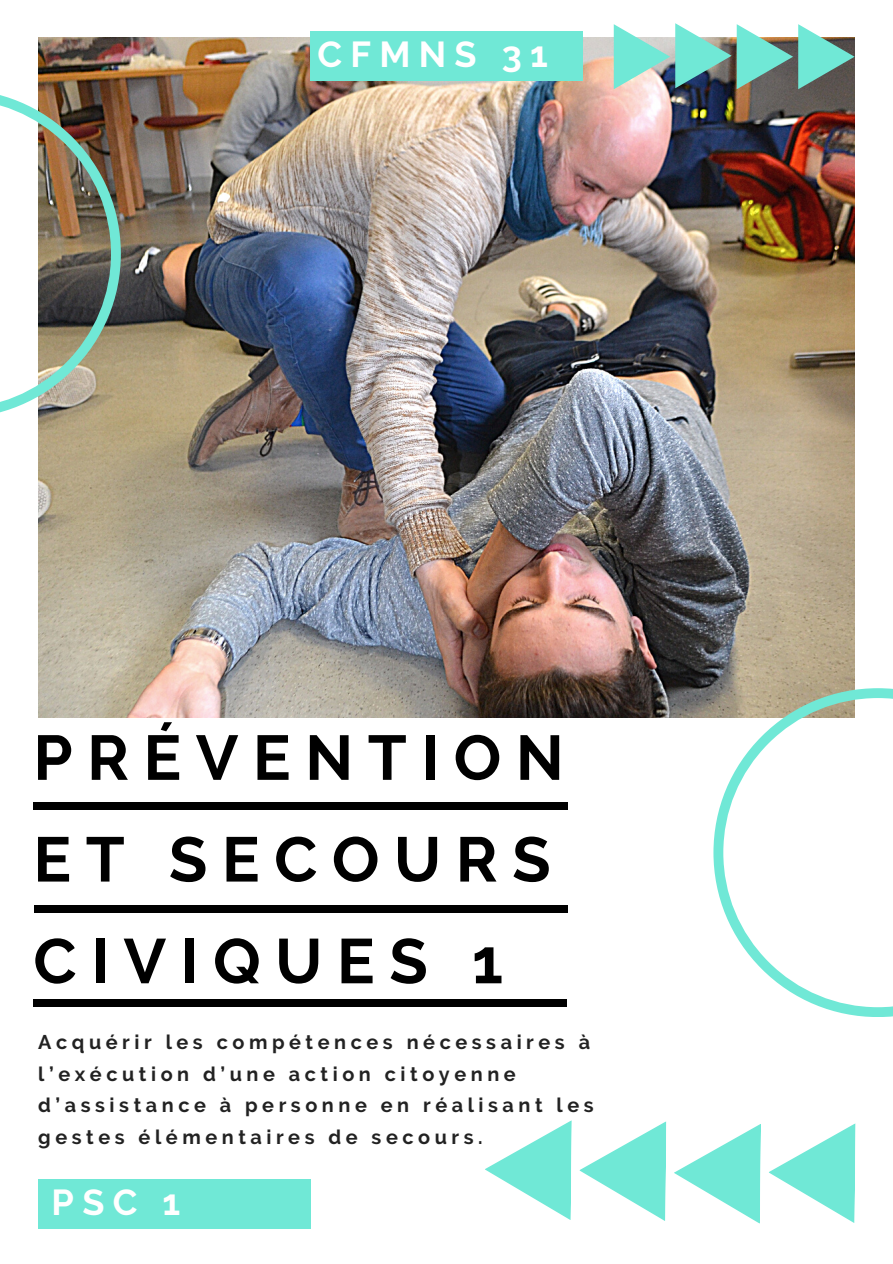
<style>
.page{position:relative;width:893px;height:1264px;background:#fff}
.page>*{position:absolute;margin:0;border:0;box-sizing:border-box;transform-origin:0 0}
.t1{font:700 63px/101.7px "Raleway";letter-spacing:.23em;color:#000}
.t2{font:700 36px "Raleway";letter-spacing:.23em;color:#fff}
.t3{font:700 19.8px/31.5px "Raleway";letter-spacing:.23em;color:#222}
</style>
<div class="page">
<img style="left:38px;top:38px;width:816px;height:679px">
<div style="left:38px;top:1179px;width:272px;height:49px;background:#70e8d6"></div>
<img style="left:613px;top:23px;width:241px;height:66px">
<svg style="left:769px;top:1123px;width:86px;height:100px"></svg>
<svg style="left:674px;top:1124px;width:87px;height:99px"></svg>
<svg style="left:579px;top:1121px;width:87px;height:100px"></svg>
<svg style="left:485px;top:1120px;width:87px;height:100px"></svg>
<img style="left:0;top:89px;width:121px;height:329px">
<svg style="left:713px;top:688px;width:179px;height:328px"></svg>
<div style="left:310px;top:31px;width:272px;height:50px;background:#70e8d6"></div>
<div style="left:35px;top:905px;width:532px;height:8px;background:#000"></div>
<div style="left:33px;top:802px;width:534px;height:7px;background:#000"></div>
<div style="left:33px;top:998px;width:533px;height:8px;background:#000"></div>
<p class="t2" style="left:317px;top:33px;width:232px">CFMNS 31</p>
<p class="t1" style="left:33px;top:706px;width:532px">PRÉVENTION</p>
<p class="t1" style="left:33px;top:808px;width:518px">ET SECOURS<br>CIVIQUES 1</p>
<p class="t3" style="left:38px;top:1026px;width:557px">Acquérir les compétences nécessaires à l’exécution d’une action citoyenne d’assistance à personne en réalisant les gestes élémentaires de secours.</p>
<p class="t2" style="left:52px;top:1180px;width:130px">PSC 1</p>
</div>
